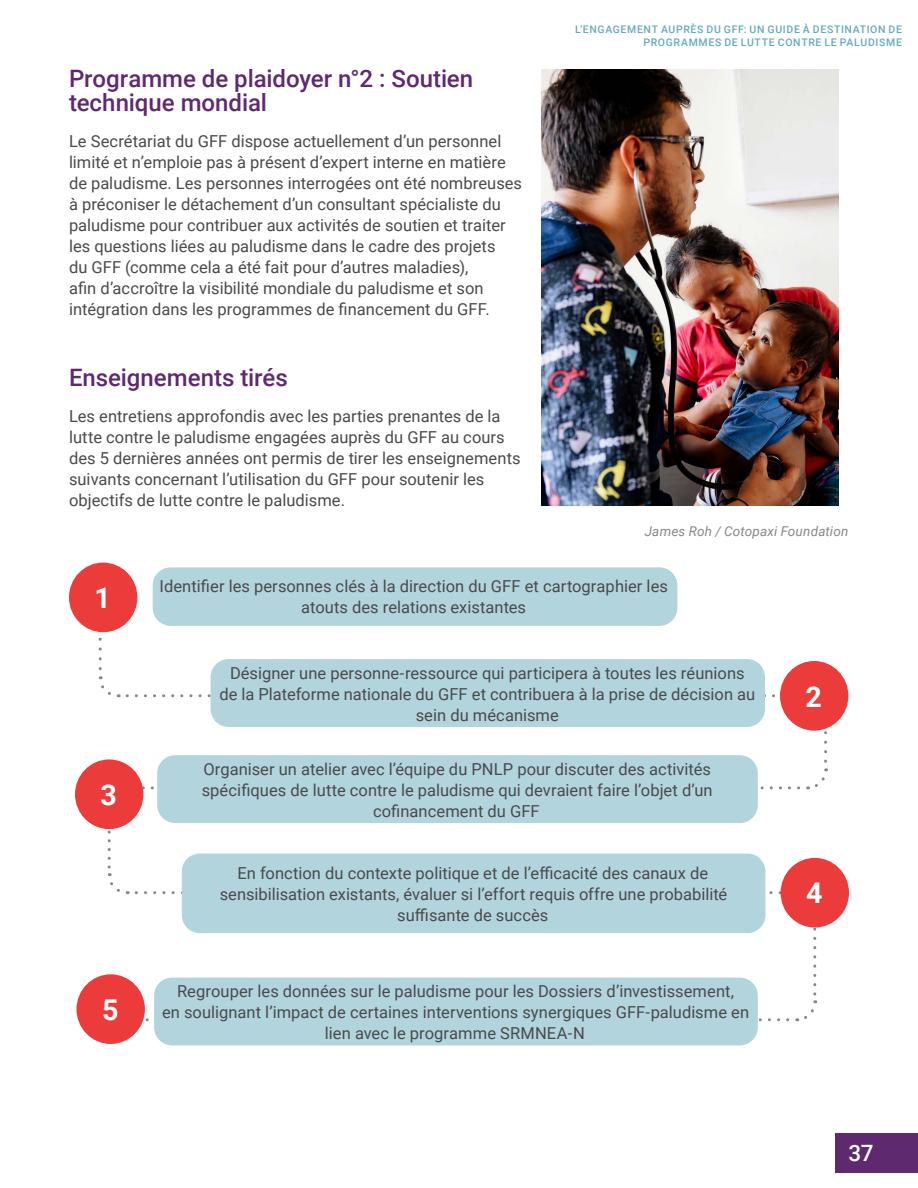
<style>
.page{position:relative;width:918px;height:1188px;background:#fff}
.page>*{position:absolute;margin:0;border:0;box-sizing:border-box;transform-origin:0 0}
.t1{font:700 28.5px "Roboto";color:#fff}
.t2{font:500 24px/24px "Roboto";color:#5f2970}
.t3{font:500 22.5px "Roboto";color:#fff}
.t4{font:16.5px/21px "Roboto";color:#4a4a4b;text-align:center}
.t5{font:italic 13.5px "Roboto";letter-spacing:.01em;color:#8a8686}
.t6{font:500 10.5px/12.6px "Roboto";letter-spacing:.06em;color:#65aabb;text-align:right}
</style>
<div class="page">
<div style="left:835px;top:1133px;width:83px;height:39px;background:#5f2970"></div>
<svg style="left:99px;top:639px;width:20px;height:59px"></svg>
<svg style="left:127px;top:694px;width:658px;height:21px"></svg>
<svg style="left:808px;top:729px;width:19px;height:61px"></svg>
<svg style="left:141px;top:786px;width:658px;height:21px"></svg>
<svg style="left:108px;top:823px;width:20px;height:72px"></svg>
<svg style="left:136px;top:891px;width:650px;height:21px"></svg>
<svg style="left:797px;top:928px;width:19px;height:94px"></svg>
<svg style="left:143px;top:1018px;width:645px;height:3px"></svg>
<img style="left:542px;top:69px;width:296px;height:437px">
<div style="left:69px;top:563px;width:68px;height:69px;background:#eb3b3a;border-radius:50%"></div>
<div style="left:153px;top:567px;width:524px;height:59px;background:#b2d4dd;border-radius:18px"></div>
<div style="left:780px;top:661px;width:68px;height:70px;background:#eb3b3a;border-radius:50%"></div>
<div style="left:211px;top:659px;width:554px;height:68px;background:#b2d4dd;border-radius:18px"></div>
<div style="left:75px;top:759px;width:68px;height:70px;background:#eb3b3a;border-radius:50%"></div>
<div style="left:157px;top:755px;width:601px;height:68px;background:#b2d4dd;border-radius:18px"></div>
<div style="left:781px;top:858px;width:68px;height:70px;background:#eb3b3a;border-radius:50%"></div>
<div style="left:182px;top:854px;width:583px;height:79px;background:#b2d4dd;border-radius:18px"></div>
<div style="left:77px;top:974px;width:68px;height:70px;background:#eb3b3a;border-radius:50%"></div>
<div style="left:154px;top:978px;width:604px;height:67px;background:#b2d4dd;border-radius:18px"></div>
<h2 class="t2" style="left:69px;top:66px;width:406px">Programme de plaidoyer n°2 : Soutien technique mondial</h2>
<p class="t4" style="left:69px;top:130px;width:455px;text-align:left">Le Secrétariat du GFF dispose actuellement d’un personnel limité et n’emploie pas à présent d’expert interne en matière de paludisme. Les personnes interrogées ont été nombreuses à préconiser le détachement d’un consultant spécialiste du paludisme pour contribuer aux activités de soutien et traiter les questions liées au paludisme dans le cadre des projets<br>du GFF (comme cela a été fait pour d’autres maladies),<br>afin d’accroître la visibilité mondiale du paludisme et son intégration dans les programmes de financement du GFF.</p>
<h2 class="t2" style="left:69px;top:364px;width:220px">Enseignements tirés</h2>
<p class="t4" style="left:69px;top:405px;width:453px;text-align:left">Les entretiens approfondis avec les parties prenantes de la lutte contre le paludisme engagées auprès du GFF au cours des 5 dernières années ont permis de tirer les enseignements suivants concernant l’utilisation du GFF pour soutenir les objectifs de lutte contre le paludisme.</p>
<p class="t6" style="left:575px;top:23px;width:328px">L’ENGAGEMENT AUPRÈS DU GFF: UN GUIDE À DESTINATION DE<br>PROGRAMMES DE LUTTE CONTRE LE PALUDISME</p>
<p class="t5" style="left:645px;top:522px;width:205px">James Roh / Cotopaxi Foundation</p>
<h1 class="t1" style="left:95px;top:578px;width:18px">1</h1>
<p class="t4" style="left:159px;top:575px;width:510px">Identifier les personnes clés à la direction du GFF et cartographier les atouts des relations existantes</p>
<h1 class="t1" style="left:101px;top:775px;width:18px">3</h1>
<h1 class="t1" style="left:102px;top:990px;width:18px">5</h1>
<p class="t4" style="left:219px;top:662px;width:538px">Désigner une personne-ressource qui participera à toutes les réunions de la Plateforme nationale du GFF et contribuera à la prise de décision au sein du mécanisme</p>
<p class="t4" style="left:202px;top:758px;width:513px">Organiser un atelier avec l’équipe du PNLP pour discuter des activités spécifiques de lutte contre le paludisme qui devraient faire l’objet d’un cofinancement du GFF</p>
<p class="t4" style="left:220px;top:862px;width:509px">En fonction du contexte politique et de l’efficacité des canaux de sensibilisation existants, évaluer si l’effort requis offre une probabilité suffisante de succès</p>
<p class="t4" style="left:162px;top:980px;width:589px">Regrouper les données sur le paludisme pour les Dossiers d’investissement,<br>en soulignant l’impact de certaines interventions synergiques GFF-paludisme en lien avec le programme SRMNEA-N</p>
<h1 class="t1" style="left:806px;top:676px;width:18px">2</h1>
<h1 class="t1" style="left:806px;top:873px;width:18px">4</h1>
<h3 class="t3" style="left:848px;top:1138px;width:27px">37</h3>
</div>
